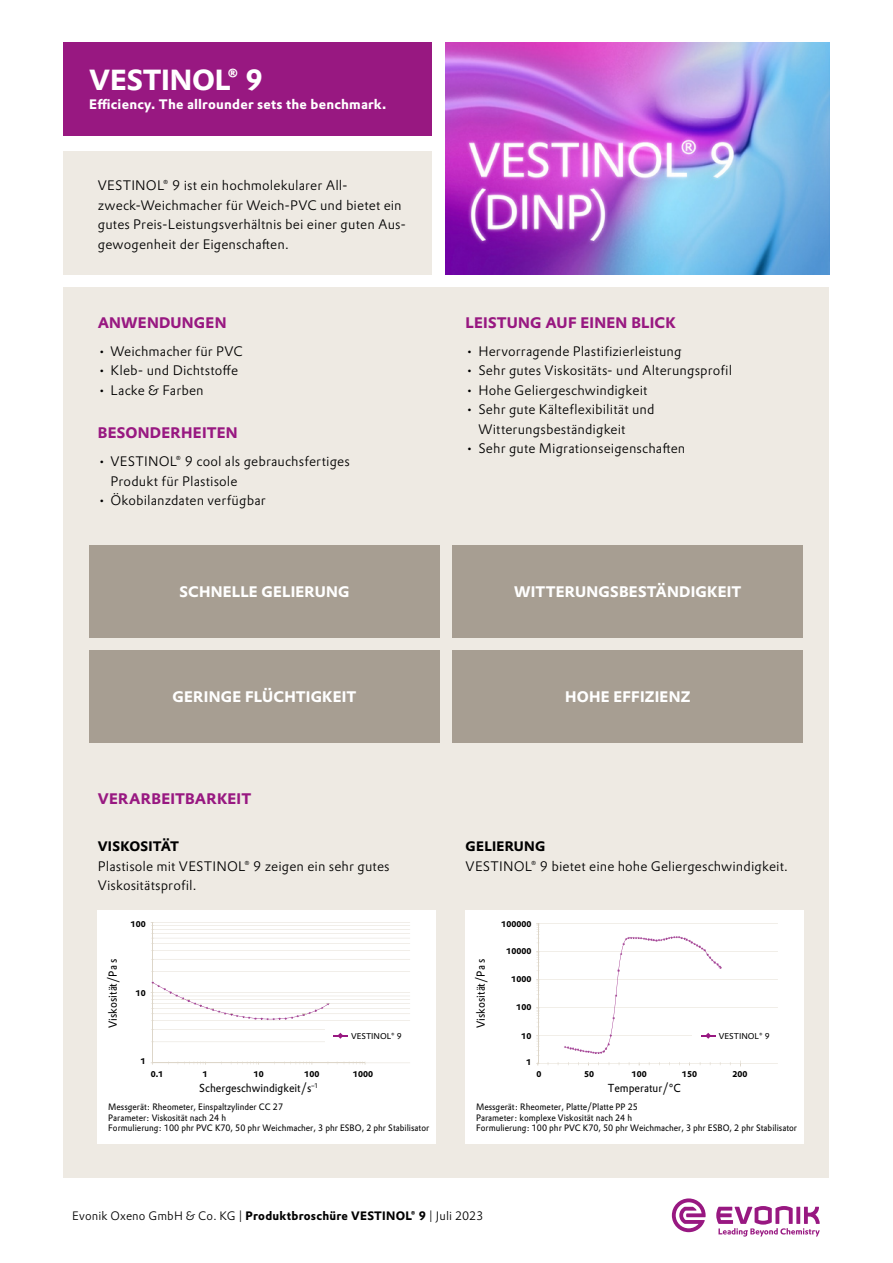
<style>
.page{position:relative;width:893px;height:1263px;background:#fff}
.page>*{position:absolute;margin:0;border:0;box-sizing:border-box;transform-origin:0 0}
.t1{font:700 28.5px "Evonik Prokyon";letter-spacing:-.01em;color:#fff}
.t2{font:700 15px "Evonik Prokyon";letter-spacing:.015em;color:#fff}
.t3{font:700 15px "Evonik Prokyon";letter-spacing:.015em;color:#981881}
.t4{font:300 13.5px/19.5px "Evonik Prokyon";letter-spacing:.01em;color:#000}
.t5{font:700 13.5px "Evonik Prokyon";letter-spacing:.015em;color:#fff}
.t6{font:700 13.5px "Evonik Prokyon";letter-spacing:.015em;color:#000}
.t7{font:300 12px "Evonik Prokyon";letter-spacing:.01em;color:#000}
.t8{font:11.4px "Evonik Prokyon";color:#000;scale:.92 1}
.t9{font:9.15px/10.1px "Evonik Prokyon";color:#000;scale:.92 1}
.t10{font:700 8.25px "Evonik Prokyon";color:#000}
.t11{font:8.25px "Evonik Prokyon";color:#000}
.s1{font-weight:700}
</style>
<div class="page">
<div style="left:64px;top:43px;width:368px;height:93px;background:#981881"></div>
<div style="left:64px;top:287px;width:765px;height:483px;background:#eeeae3"></div>
<div style="left:64px;top:763px;width:765px;height:414px;background:#eeeae3"></div>
<div style="left:98px;top:910px;width:338px;height:233px;background:#fff"></div>
<hr style="left:152px;top:1042px;width:258px;height:1px;background:#ddd6c9">
<hr style="left:152px;top:1029px;width:258px;height:1px;background:#ddd6c9">
<hr style="left:152px;top:1020px;width:258px;height:1px;background:#ddd6c9">
<hr style="left:152px;top:1013px;width:258px;height:1px;background:#ddd6c9">
<hr style="left:152px;top:1008px;width:258px;height:1px;background:#ddd6c9">
<hr style="left:152px;top:1003px;width:258px;height:1px;background:#ddd6c9">
<hr style="left:152px;top:999px;width:258px;height:1px;background:#ddd6c9">
<hr style="left:152px;top:996px;width:258px;height:1px;background:#ddd6c9">
<hr style="left:152px;top:971px;width:258px;height:1px;background:#ddd6c9">
<hr style="left:152px;top:959px;width:258px;height:1px;background:#ddd6c9">
<hr style="left:152px;top:950px;width:258px;height:1px;background:#ddd6c9">
<hr style="left:152px;top:943px;width:258px;height:1px;background:#ddd6c9">
<hr style="left:152px;top:938px;width:258px;height:1px;background:#ddd6c9">
<hr style="left:152px;top:933px;width:258px;height:1px;background:#ddd6c9">
<hr style="left:152px;top:929px;width:258px;height:1px;background:#ddd6c9">
<hr style="left:152px;top:925px;width:258px;height:1px;background:#ddd6c9">
<hr style="left:152px;top:1063px;width:258px;height:1px;background:#ddd6c9">
<hr style="left:152px;top:992px;width:258px;height:1px;background:#ddd6c9">
<hr style="left:152px;top:922px;width:258px;height:1px;background:#ddd6c9">
<hr style="left:152px;top:922px;width:1px;height:141px;background:#ddd6c9">
<svg style="left:150px;top:922px;width:4px;height:22px"></svg>
<svg style="left:178px;top:1061px;width:28px;height:4px"></svg>
<svg style="left:231px;top:1061px;width:29px;height:4px"></svg>
<svg style="left:291px;top:1061px;width:22px;height:4px"></svg>
<svg style="left:344px;top:1061px;width:22px;height:4px"></svg>
<svg style="left:150px;top:981px;width:179px;height:40px"></svg>
<div style="left:325px;top:1027px;width:85px;height:17px;background:#fff"></div>
<svg style="left:333px;top:1033px;width:14px;height:6px"></svg>
<div style="left:466px;top:910px;width:338px;height:233px;background:#fff"></div>
<hr style="left:538px;top:1063px;width:240px;height:1px;background:#ddd6c9">
<hr style="left:538px;top:1035px;width:240px;height:1px;background:#ddd6c9">
<hr style="left:538px;top:1007px;width:240px;height:1px;background:#ddd6c9">
<hr style="left:538px;top:979px;width:240px;height:1px;background:#ddd6c9">
<hr style="left:538px;top:951px;width:240px;height:1px;background:#ddd6c9">
<hr style="left:538px;top:923px;width:240px;height:1px;background:#ddd6c9">
<hr style="left:538px;top:923px;width:1px;height:141px;background:#ddd6c9">
<div style="left:693px;top:1027px;width:85px;height:17px;background:#fff"></div>
<svg style="left:564px;top:936px;width:158px;height:118px"></svg>
<div style="left:64px;top:151px;width:368px;height:123px;background:#eeeae3"></div>
<svg style="left:716px;top:1206px;width:104px;height:30px"></svg>
<svg style="left:672px;top:1198px;width:34px;height:34px"></svg>
<img style="left:446px;top:43px;width:383px;height:231px">
<div style="left:89px;top:545px;width:351px;height:93px;background:#a79e92"></div>
<div style="left:89px;top:650px;width:351px;height:92px;background:#a79e92"></div>
<div style="left:452px;top:545px;width:351px;height:93px;background:#a79e92"></div>
<div style="left:452px;top:650px;width:351px;height:92px;background:#a79e92"></div>
<h1 class="t1" style="left:89px;top:57px;width:175px">VESTINOL® 9</h1>
<p class="t5" style="left:89px;top:93px;width:299px">Efficiency. The allrounder sets the benchmark.</p>
<p class="t4" style="left:98px;top:175px;width:310px">VESTINOL® 9 ist ein hochmolekularer All&shy;zweck-Weichmacher für Weich-PVC und bietet ein gutes Preis-Leistungsverhältnis bei einer guten Aus&shy;gewogenheit der Eigenschaften.</p>
<p class="t3" style="left:98px;top:310px;width:130px">ANWENDUNGEN</p>
<p class="t4" style="left:98px;top:340px;width:147px">• Weichmacher für PVC</p>
<p class="t4" style="left:98px;top:360px;width:142px">• Kleb- und Dichtstoffe</p>
<p class="t4" style="left:98px;top:379px;width:107px">• Lacke &amp; Farben</p>
<p class="t3" style="left:98px;top:421px;width:141px">BESONDERHEITEN</p>
<p class="t4" style="left:111px;top:451px;width:241px;text-indent:-13px">• VESTINOL® 9 cool als gebrauchsfertiges<br>Produkt für Plastisole</p>
<p class="t4" style="left:98px;top:490px;width:169px">• Ökobilanzdaten verfügbar</p>
<p class="t3" style="left:466px;top:310px;width:212px">LEISTUNG AUF EINEN BLICK</p>
<p class="t4" style="left:466px;top:340px;width:217px">• Hervorragende Plastifizierleistung</p>
<p class="t4" style="left:466px;top:360px;width:268px">• Sehr gutes Viskositäts- und Alterungsprofil</p>
<p class="t4" style="left:466px;top:379px;width:183px">• Hohe Geliergeschwindigkeit</p>
<p class="t4" style="left:478px;top:399px;width:178px;text-indent:-13px">• Sehr gute Kälteflexibilität und<br>Witterungsbeständigkeit</p>
<p class="t4" style="left:466px;top:438px;width:221px">• Sehr gute Migrationseigenschaften</p>
<p class="t2" style="left:179px;top:579px;width:172px">SCHNELLE GELIERUNG</p>
<p class="t2" style="left:514px;top:579px;width:229px">WITTERUNGSBESTÄNDIGKEIT</p>
<p class="t2" style="left:173px;top:684px;width:185px">GERINGE FLÜCHTIGKEIT</p>
<p class="t2" style="left:565px;top:684px;width:127px">HOHE EFFIZIENZ</p>
<p class="t3" style="left:98px;top:786px;width:155px">VERARBEITBARKEIT</p>
<p class="t6" style="left:98px;top:835px;width:83px">VISKOSITÄT</p>
<p class="t4" style="left:98px;top:855px;width:293px">Plastisole mit VESTINOL® 9 zeigen ein sehr gutes<br>Viskositätsprofil.</p>
<p class="t6" style="left:466px;top:835px;width:81px">GELIERUNG</p>
<p class="t4" style="left:466px;top:855px;width:324px">VESTINOL® 9 bietet eine hohe Geliergeschwindigkeit.</p>
<p class="t10" style="left:131px;top:917px;width:17px">100</p>
<p class="t10" style="left:501px;top:917px;width:32px">100000</p>
<p class="t10" style="left:506px;top:944px;width:27px">10000</p>
<p class="t8" style="left:104px;top:1028px;width:77px;rotate:-90deg">Viskosität/Pa s</p>
<p class="t10" style="left:136px;top:986px;width:12px">10</p>
<p class="t8" style="left:472px;top:1028px;width:77px;rotate:-90deg">Viskosität/Pa s</p>
<p class="t10" style="left:511px;top:972px;width:22px">1000</p>
<p class="t10" style="left:516px;top:1001px;width:17px">100</p>
<p class="t11" style="left:351px;top:1030px;width:52px">VESTINOL® 9</p>
<p class="t10" style="left:521px;top:1029px;width:12px">10</p>
<p class="t11" style="left:719px;top:1030px;width:52px">VESTINOL® 9</p>
<p class="t10" style="left:141px;top:1054px;width:7px">1</p>
<p class="t10" style="left:526px;top:1056px;width:7px">1</p>
<p class="t10" style="left:151px;top:1067px;width:14px">0.1</p>
<p class="t10" style="left:203px;top:1067px;width:7px">1</p>
<p class="t10" style="left:254px;top:1067px;width:12px">10</p>
<p class="t10" style="left:304px;top:1067px;width:17px">100</p>
<p class="t10" style="left:353px;top:1067px;width:22px">1000</p>
<p class="t8" style="left:199px;top:1079px;width:131px">Schergeschwindigkeit/s<sup>–1</sup></p>
<p class="t10" style="left:536px;top:1067px;width:7px">0</p>
<p class="t10" style="left:584px;top:1067px;width:12px">50</p>
<p class="t10" style="left:632px;top:1067px;width:17px">100</p>
<p class="t10" style="left:682px;top:1067px;width:17px">150</p>
<p class="t10" style="left:732px;top:1067px;width:17px">200</p>
<p class="t8" style="left:608px;top:1079px;width:81px">Temperatur/°C</p>
<p class="t9" style="left:108px;top:1102px;width:350px">Messgerät: Rheometer, Einspaltzylinder CC 27<br>Parameter: Viskosität nach 24 h<br>Formulierung: 100 phr PVC K70, 50 phr Weichmacher, 3 phr ESBO, 2 phr Stabilisator</p>
<p class="t9" style="left:476px;top:1102px;width:350px">Messgerät: Rheometer, Platte/Platte PP 25<br>Parameter: komplexe Viskosität nach 24 h<br>Formulierung: 100 phr PVC K70, 50 phr Weichmacher, 3 phr ESBO, 2 phr Stabilisator</p>
<p class="t7" style="left:72px;top:1207px;width:413px">Evonik Oxeno GmbH &amp; Co. KG | <span class="s1">Produktbroschüre VESTINOL® 9</span> | Juli 2023</p>
</div>
